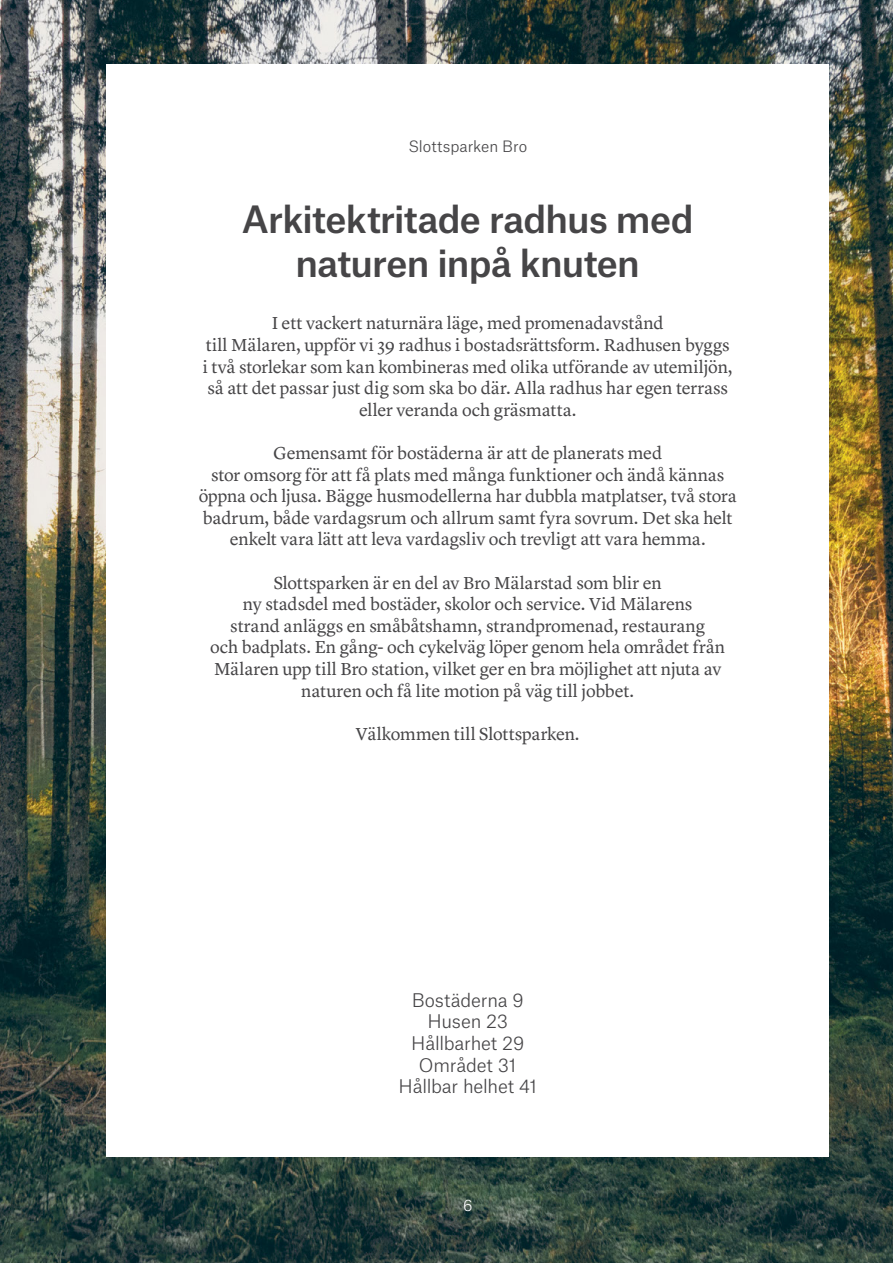
<style>
.page{position:relative;width:893px;height:1263px;background:#fff}
.page>*{position:absolute;margin:0;border:0;box-sizing:border-box;transform-origin:0 0}
.t1{font:500 36px/43.2px "Atlas Grotesk";letter-spacing:-.02em;color:#464547;text-align:center}
.t2{font:18px/21.6px "Lyon Text";letter-spacing:-.01em;color:#464547;text-align:center}
.t3{font:300 18px/21.6px "Atlas Grotesk";letter-spacing:-.01em;color:#464547;text-align:center}
.t4{font:300 15px "Atlas Grotesk";letter-spacing:-.005em;color:#464547}
.t5{font:300 15px "Atlas Grotesk";color:#fff}
</style>
<div class="page">
<img style="left:0;top:0;width:893px;height:1263px">
<div style="left:106px;top:64px;width:723px;height:1093px;background:#fff"></div>
<p class="t4" style="left:408px;top:135px;width:120px">Slottsparken Bro</p>
<h1 class="t1" style="left:242px;top:194px;width:453px">Arkitektritade radhus med naturen inpå knuten</h1>
<p class="t2" style="left:203px;top:311px;width:531px">I ett vackert naturnära läge, med promenadavstånd<br>till Mälaren, uppför vi 39 radhus i bostadsrättsform. Radhusen byggs i två storlekar som kan kombineras med olika utförande av utemiljön, så att det passar just dig som ska bo där. Alla radhus har egen terrass eller veranda och gräsmatta.</p>
<p class="t2" style="left:199px;top:441px;width:540px">Gemensamt för bostäderna är att de planerats med<br>stor omsorg för att få plats med många funktioner och ändå kännas öppna och ljusa. Bägge husmodellerna har dubbla matplatser, två stora badrum, både vardagsrum och allrum samt fyra sovrum. Det ska helt enkelt vara lätt att leva vardagsliv och trevligt att vara hemma.</p>
<p class="t2" style="left:210px;top:570px;width:516px">Slottsparken är en del av Bro Mälarstad som blir en<br>ny stadsdel med bostäder, skolor och service. Vid Mälarens<br>strand anläggs en småbåtshamn, strandpromenad, restaurang<br>och badplats. En gång- och cykelväg löper genom hela området från Mälaren upp till Bro station, vilket ger en bra möjlighet att njuta av naturen och få lite motion på väg till jobbet.</p>
<p class="t2" style="left:356px;top:721px;width:225px">Välkommen till Slottsparken.</p>
<p class="t3" style="left:399px;top:987px;width:140px">Bostäderna 9<br>Husen 23<br>Hållbarhet 29<br>Området 31<br>Hållbar helhet 41</p>
<p class="t5" style="left:463px;top:1194px;width:11px">6</p>
</div>
